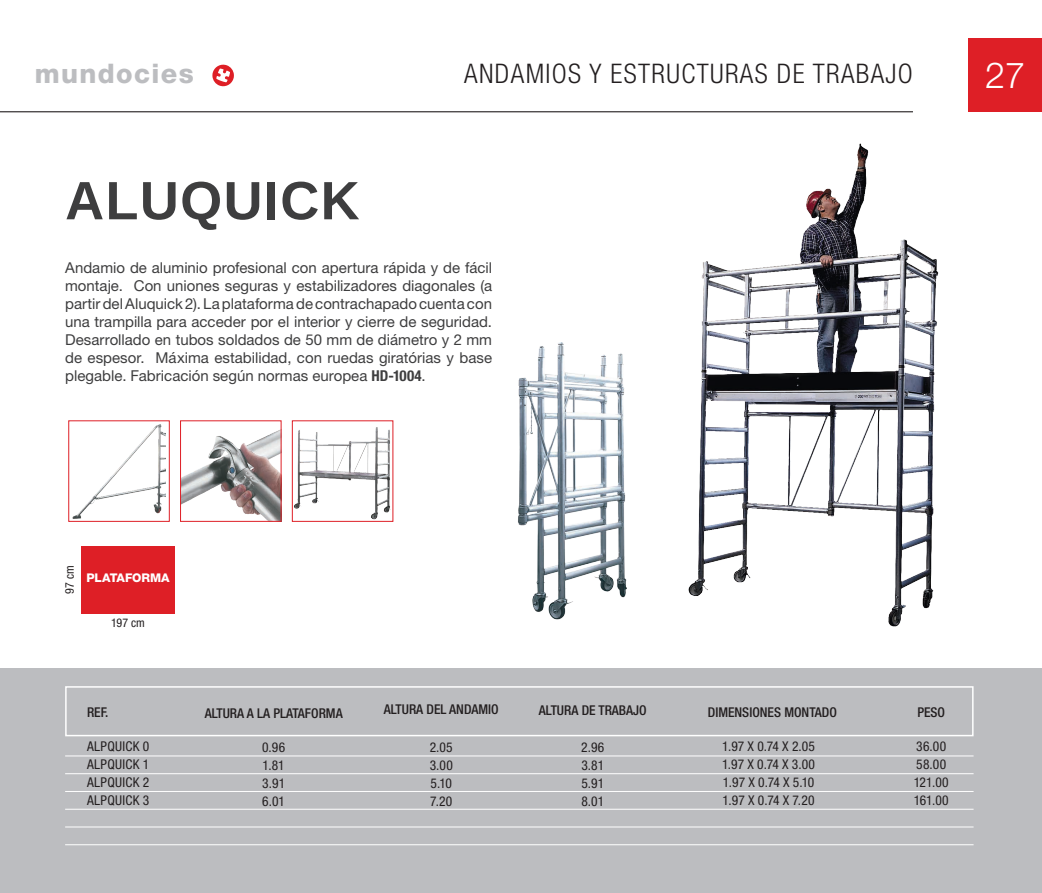
<style>
.page{position:relative;width:1042px;height:893px;background:#fff}
.page>*{position:absolute;margin:0;border:0;box-sizing:border-box;transform-origin:0 0}
.t1{font:700 54px "Arimo";letter-spacing:.025em;color:#3e3e3f}
.t2{font:300 36px "Helvetica Neue LT Pro";color:#fff}
.t3{font:300 condensed 27px "Helvetica Neue LT Pro";letter-spacing:.05em;color:#231f20}
.t4{font:800 27px "Helvetica Neue LT Pro";letter-spacing:.05em;color:#bcbdc0}
.t5{font:15px/18px "Helvetica Neue LT Pro";color:#3e3e3f;text-align:justify}
.t6{font:condensed 13.5px/18px "Helvetica Neue LT Pro";letter-spacing:.02em;color:#231f20;text-align:justify}
.t7{font:500 condensed 13.5px "Helvetica Neue LT Pro";color:#231f20}
.t8{font:800 12px "Helvetica Neue LT Pro";letter-spacing:-.005em;color:#fff}
.t9{font:condensed 12px "Helvetica Neue LT Pro";color:#231f20}
.s1{font-weight:700;font-stretch:condensed}
</style>
<div class="page">
<div style="left:968px;top:38px;width:74px;height:74px;background:#de1f26"></div>
<div style="left:0;top:668px;width:1042px;height:225px;background:#bcbdc0"></div>
<svg style="left:212px;top:64px;width:22px;height:23px"></svg>
<hr style="left:0;top:111px;width:913px;height:1px;background:#231f20">
<div style="left:65px;top:686px;width:908px;height:50px;border:2px solid #fff"></div>
<hr style="left:65px;top:756px;width:908px;height:1px;background:#fff">
<hr style="left:65px;top:773px;width:908px;height:1px;background:#fff">
<hr style="left:65px;top:791px;width:908px;height:1px;background:#fff">
<hr style="left:65px;top:809px;width:908px;height:1px;background:#fff">
<hr style="left:65px;top:827px;width:908px;height:1px;background:#fff">
<hr style="left:65px;top:844px;width:908px;height:1px;background:#fff">
<img style="left:182px;top:430px;width:97px;height:90px">
<div style="left:180px;top:420px;width:101px;height:102px;border:1px solid #de1f26"></div>
<div style="left:68px;top:420px;width:102px;height:102px;border:1px solid #de1f26"></div>
<div style="left:81px;top:546px;width:94px;height:68px;background:#de1f26"></div>
<img style="left:688px;top:143px;width:251px;height:484px">
<img style="left:68px;top:425px;width:97px;height:97px">
<img style="left:518px;top:342px;width:108px;height:278px">
<img style="left:294px;top:427px;width:97px;height:93px">
<div style="left:292px;top:420px;width:101px;height:102px;border:1px solid #de1f26"></div>
<h3 class="t4" style="left:35px;top:58px;width:160px">mundocies</h3>
<h3 class="t3" style="left:464px;top:58px;width:450px">ANDAMIOS Y ESTRUCTURAS DE TRABAJO</h3>
<h2 class="t2" style="left:985px;top:53px;width:42px">27</h2>
<h1 class="t1" style="left:65px;top:163px;width:296px">ALUQUICK</h1>
<p class="t5" style="left:65px;top:259px;width:428px">Andamio de aluminio profesional con apertura rápida y de fácil montaje. Con uniones seguras y estabilizadores diagonales (a partir del Aluquick 2). La plataforma de contrachapado cuenta con una trampilla para acceder por el interior y cierre de seguridad.<br>Desarrollado en tubos soldados de 50 mm de diámetro y 2 mm de espesor. Máxima estabilidad, con ruedas giratórias y base plegable. Fabricación según normas europea <span class="s1">HD-1004</span>.</p>
<p class="t9" style="left:63px;top:594px;width:30px;rotate:-90deg">97 cm</p>
<p class="t8" style="left:86px;top:570px;width:85px">PLATAFORMA</p>
<p class="t9" style="left:111px;top:615px;width:35px">197 cm</p>
<p class="t7" style="left:87px;top:704px;width:23px">REF.</p>
<p class="t6" style="left:87px;top:737px;width:64px">ALPQUICK 0<br>ALPQUICK 1<br>ALPQUICK 2<br>ALPQUICK 3</p>
<p class="t7" style="left:205px;top:705px;width:140px">ALTURA A LA PLATAFORMA</p>
<p class="t6" style="left:262px;top:738px;width:25px">0.96<br>1.81<br>3.91<br>6.01</p>
<p class="t7" style="left:384px;top:702px;width:117px">ALTURA DEL ANDAMIO</p>
<p class="t6" style="left:430px;top:738px;width:25px">2.05<br>3.00<br>5.10<br>7.20</p>
<p class="t7" style="left:539px;top:702px;width:109px">ALTURA DE TRABAJO</p>
<p class="t6" style="left:581px;top:738px;width:25px">2.96<br>3.81<br>5.91<br>8.01</p>
<p class="t7" style="left:708px;top:704px;width:131px">DIMENSIONES MONTADO</p>
<p class="t6" style="left:722px;top:737px;width:95px">1.97 X 0.74 X 2.05<br>1.97 X 0.74 X 3.00<br>1.97 X 0.74 X 5.10<br>1.97 X 0.74 X 7.20</p>
<p class="t7" style="left:917px;top:704px;width:29px">PESO</p>
<p class="t6" style="left:913px;top:737px;width:37px;text-align:left">36.00<br>58.00<br>121.00<br>161.00</p>
</div>
